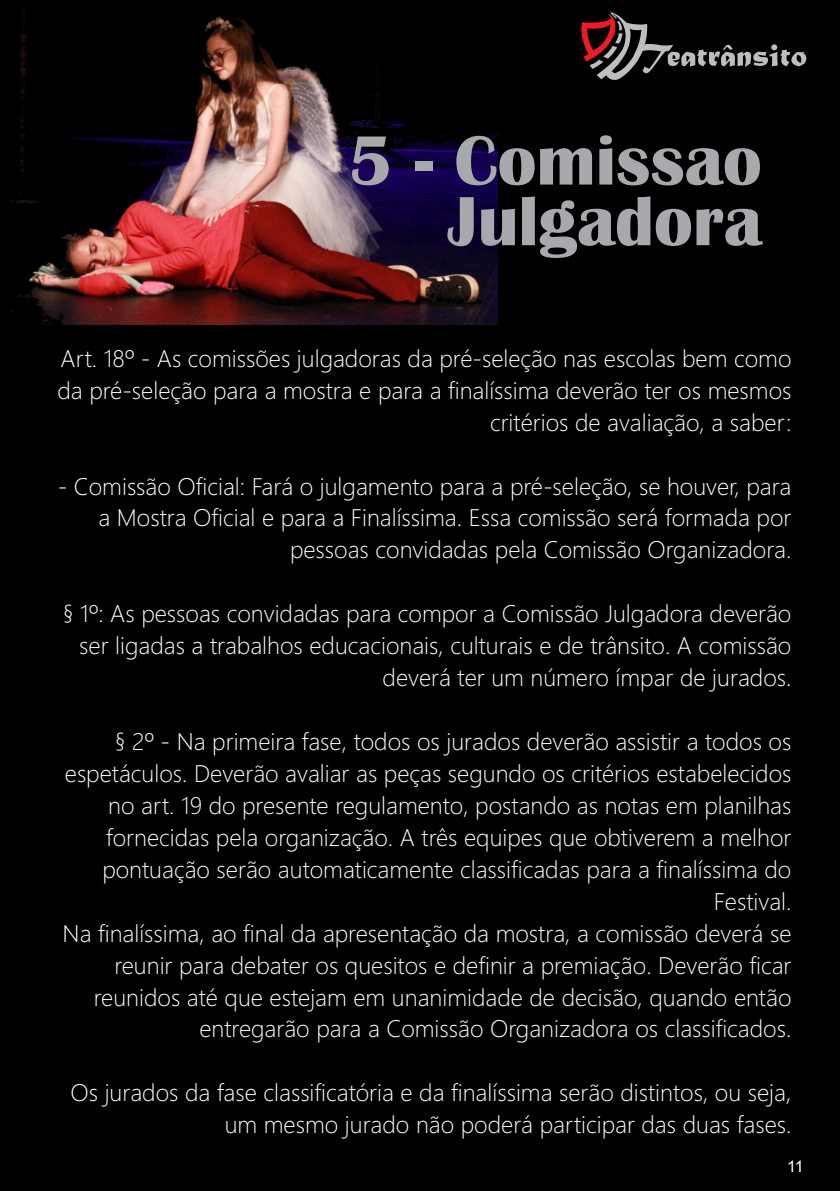
<style>
.page{position:relative;width:840px;height:1191px;background:#fff}
.page>*{position:absolute;margin:0;border:0;box-sizing:border-box;transform-origin:0 0}
.t1{font:700 72px/60.6px "Britannic";color:#a7a9ac;text-align:right}
.t2{font:300 24px/32px "Segoe UI";color:#fff;text-align:right}
.t3{font:16px "Arial";color:#fff}
</style>
<div class="page">
<div style="left:0;top:0;width:839px;height:1191px;background:#000"></div>
<img style="left:11px;top:8px;width:486px;height:316px">
<svg style="left:581px;top:13px;width:224px;height:67px"></svg>
<h1 class="t1" style="left:348px;top:136px;width:414px">5 - Comissao<br>Julgadora</h1>
<p class="t2" style="left:57px;top:344px;width:735px">Art. 18º - As comissões julgadoras da pré-seleção nas escolas bem como da pré-seleção para a mostra e para a finalíssima deverão ter os mesmos critérios de avaliação, a saber:</p>
<p class="t2" style="left:58px;top:472px;width:734px">- Comissão Oficial: Fará o julgamento para a pré-seleção, se houver, para a Mostra Oficial e para a Finalíssima. Essa comissão será formada por pessoas convidadas pela Comissão Organizadora.</p>
<p class="t2" style="left:63px;top:600px;width:729px">§ 1º: As pessoas convidadas para compor a Comissão Julgadora deverão ser ligadas a trabalhos educacionais, culturais e de trânsito. A comissão deverá ter um número ímpar de jurados.</p>
<p class="t2" style="left:63px;top:728px;width:730px">§ 2º - Na primeira fase, todos os jurados deverão assistir a todos os espetáculos. Deverão avaliar as peças segundo os critérios estabelecidos no art. 19 do presente regulamento, postando as notas em planilhas fornecidas pela organização. A três equipes que obtiverem a melhor pontuação serão automaticamente classificadas para a finalíssima do Festival.<br>Na finalíssima, ao final da apresentação da mostra, a comissão deverá se reunir para debater os quesitos e definir a premiação. Deverão ficar reunidos até que estejam em unanimidade de decisão, quando então entregarão para a Comissão Organizadora os classificados.</p>
<p class="t2" style="left:70px;top:1079px;width:722px">Os jurados da fase classificatória e da finalíssima serão distintos, ou seja, um mesmo jurado não poderá participar das duas fases.</p>
<p class="t3" style="left:786px;top:1160px;width:18px">11</p>
</div>
